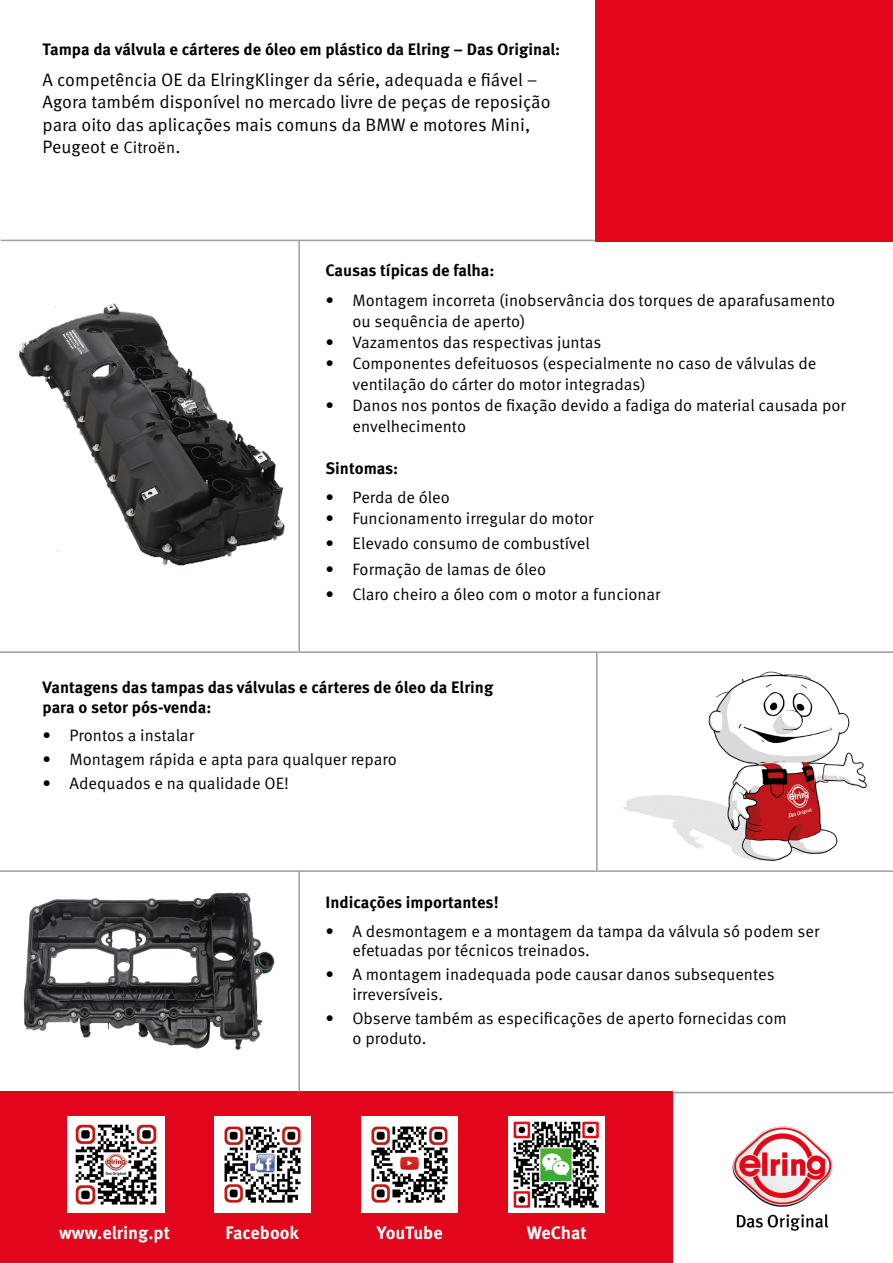
<style>
.page{position:relative;width:893px;height:1263px;background:#fff}
.page>*{position:absolute;margin:0;border:0;box-sizing:border-box;transform-origin:0 0}
.t1{font:18px/22.5px "Meta Pro Norm";color:#000}
.t2{font:700 18px "Meta Pro";color:#fff}
.t3{font:16.5px/21px "Meta Pro Norm";color:#000}
.t4{font:700 16.5px/19.8px "Meta Pro";letter-spacing:-.005em;color:#000}
.s1{font-size:16.5px}
</style>
<div class="page">
<hr style="left:298px;top:240px;width:2px;height:411px;background:#9d9d9c">
<hr style="left:673px;top:1092px;width:220px;height:1px;background:#9d9d9c">
<div style="left:0;top:1092px;width:673px;height:171px;background:#e3051b"></div>
<hr style="left:1px;top:240px;width:594px;height:1px;background:#9f9f9f">
<hr style="left:0;top:870px;width:893px;height:2px;background:#9d9d9c">
<div style="left:595px;top:0;width:298px;height:241px;background:#e3051b"></div>
<hr style="left:298px;top:872px;width:2px;height:220px;background:#9d9d9c">
<hr style="left:0;top:651px;width:893px;height:2px;background:#9d9d9c">
<img style="left:214px;top:1116px;width:97px;height:96px">
<img style="left:362px;top:1116px;width:96px;height:96px">
<img style="left:68px;top:1116px;width:96px;height:96px">
<img style="left:508px;top:1116px;width:97px;height:96px">
<img style="left:18px;top:303px;width:267px;height:272px">
<hr style="left:596px;top:652px;width:2px;height:218px;background:#9d9d9c">
<img style="left:603px;top:671px;width:269px;height:200px">
<img style="left:23px;top:892px;width:252px;height:158px">
<img style="left:733px;top:1126px;width:100px;height:104px">
<p class="t4" style="left:43px;top:38px;width:519px">Tampa da válvula e cárteres de óleo em plástico da Elring – Das Original:</p>
<p class="t1" style="left:43px;top:67px;width:510px">A competência OE da ElringKlinger da série, adequada e fiável – Agora também disponível no mercado livre de peças de reposição para oito das aplicações mais comuns da BMW e motores Mini, Peugeot e <span class="s1">Citroën</span>.</p>
<p class="t4" style="left:325px;top:259px;width:171px">Causas típicas de falha:</p>
<p class="t3" style="left:352px;top:288px;width:484px;text-indent:-27px">• Montagem incorreta (inobservância dos torques de aparafusamento ou sequência de aperto)</p>
<p class="t3" style="left:325px;top:330px;width:277px">• Vazamentos das respectivas juntas</p>
<p class="t3" style="left:352px;top:351px;width:466px;text-indent:-27px">• Componentes defeituosos (especialmente no caso de válvulas de ventilação do cárter do motor integradas)</p>
<p class="t3" style="left:352px;top:393px;width:495px;text-indent:-27px">• Danos nos pontos de fixação devido a fadiga do material causada por envelhecimento</p>
<p class="t4" style="left:325px;top:457px;width:74px">Sintomas:</p>
<p class="t3" style="left:325px;top:486px;width:126px">• Perda de óleo</p>
<p class="t3" style="left:325px;top:507px;width:270px">• Funcionamento irregular do motor</p>
<p class="t3" style="left:325px;top:532px;width:266px">• Elevado consumo de combustível</p>
<p class="t3" style="left:325px;top:557px;width:222px">• Formação de lamas de óleo</p>
<p class="t3" style="left:325px;top:583px;width:337px">• Claro cheiro a óleo com o motor a funcionar</p>
<p class="t4" style="left:43px;top:676px;width:452px">Vantagens das tampas das válvulas e cárteres de óleo da Elring para o setor pós-venda:</p>
<p class="t3" style="left:43px;top:723px;width:153px">• Prontos a instalar</p>
<p class="t3" style="left:43px;top:747px;width:356px">• Montagem rápida e apta para qualquer reparo</p>
<p class="t3" style="left:43px;top:772px;width:248px">• Adequados e na qualidade OE!</p>
<p class="t4" style="left:325px;top:892px;width:175px">Indicações importantes!</p>
<p class="t3" style="left:352px;top:920px;width:468px;line-height:19.8px;text-indent:-27px">• A desmontagem e a montagem da tampa da válvula só podem ser efetuadas por técnicos treinados.</p>
<p class="t3" style="left:352px;top:964px;width:424px;line-height:19.8px;text-indent:-27px">• A montagem inadequada pode causar danos subsequentes irreversíveis.</p>
<p class="t3" style="left:352px;top:1008px;width:436px;line-height:19.8px;text-indent:-27px">• Observe também as especificações de aperto fornecidas com o produto.</p>
<p class="t2" style="left:59px;top:1219px;width:112px">www.elring.pt</p>
<p class="t2" style="left:225px;top:1219px;width:75px">Facebook</p>
<p class="t2" style="left:377px;top:1219px;width:68px">YouTube</p>
<p class="t2" style="left:527px;top:1219px;width:61px">WeChat</p>
</div>
